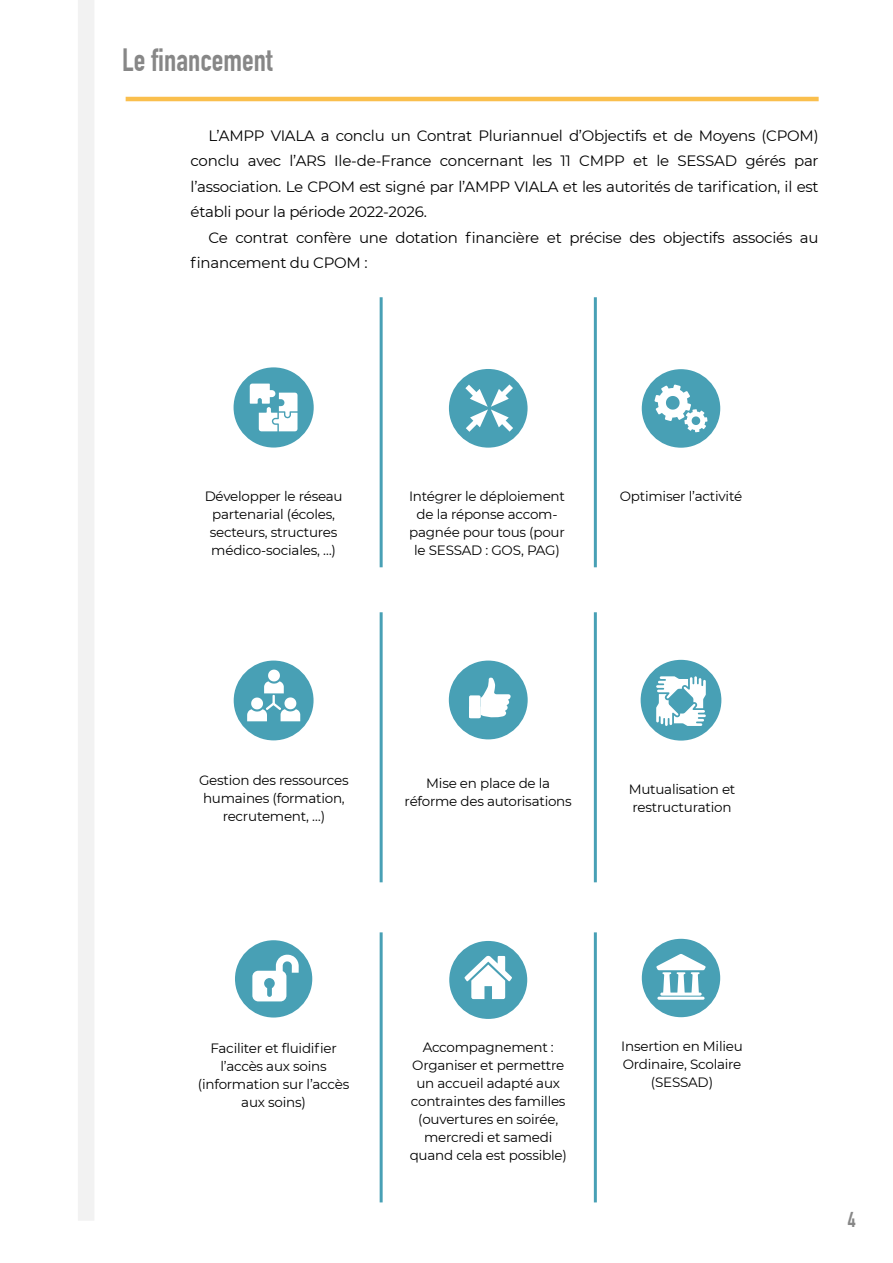
<style>
.page{position:relative;width:893px;height:1263px;background:#fff}
.page>*{position:absolute;margin:0;border:0;box-sizing:border-box;transform-origin:0 0}
.t1{font:700 31.5px "DIN Condensed";color:#878787}
.t2{font:700 21px "DIN Condensed";color:#878787}
.t3{font:15px/25.5px "Montserrat";letter-spacing:-.015em;color:#000;text-align:justify}
.t4{font:13.5px/18px "Montserrat";letter-spacing:-.015em;color:#000;text-align:center}
</style>
<div class="page">
<div style="left:78px;top:0;width:16px;height:1221px;background:#f2f2f2"></div>
<hr style="left:126px;top:97px;width:693px;height:4px;background:#fabf4d">
<div style="left:234px;top:660px;width:80px;height:80px;background:#48a0b5;border-radius:50%"></div>
<svg style="left:247px;top:670px;width:53px;height:51px"></svg>
<div style="left:234px;top:367px;width:80px;height:80px;background:#48a0b5;border-radius:50%"></div>
<svg style="left:250px;top:384px;width:47px;height:47px"></svg>
<div style="left:642px;top:369px;width:78px;height:79px;background:#48a0b5;border-radius:50%"></div>
<svg style="left:654px;top:384px;width:53px;height:48px"></svg>
<div style="left:449px;top:369px;width:79px;height:79px;background:#48a0b5;border-radius:50%"></div>
<svg style="left:465px;top:384px;width:48px;height:48px"></svg>
<div style="left:641px;top:660px;width:80px;height:81px;background:#48a0b5;border-radius:50%"></div>
<svg style="left:656px;top:676px;width:50px;height:50px"></svg>
<div style="left:449px;top:660px;width:79px;height:79px;background:#48a0b5;border-radius:50%"></div>
<svg style="left:469px;top:678px;width:42px;height:41px"></svg>
<div style="left:235px;top:940px;width:77px;height:77px;background:#48a0b5;border-radius:50%"></div>
<div style="left:252px;top:971px;width:34px;height:30px;background:#fff;border-radius:6px"></div>
<svg style="left:264px;top:955px;width:35px;height:42px"></svg>
<div style="left:642px;top:939px;width:78px;height:78px;background:#48a0b5;border-radius:50%"></div>
<svg style="left:656px;top:954px;width:50px;height:46px"></svg>
<div style="left:449px;top:941px;width:78px;height:78px;background:#48a0b5;border-radius:50%"></div>
<svg style="left:465px;top:955px;width:47px;height:44px"></svg>
<hr style="left:380px;top:932px;width:3px;height:270px;background:#48a0b5">
<hr style="left:594px;top:932px;width:3px;height:270px;background:#48a0b5">
<hr style="left:380px;top:612px;width:3px;height:270px;background:#48a0b5">
<hr style="left:594px;top:612px;width:3px;height:270px;background:#48a0b5">
<hr style="left:380px;top:297px;width:3px;height:270px;background:#48a0b5">
<hr style="left:594px;top:297px;width:3px;height:270px;background:#48a0b5">
<h1 class="t1" style="left:122px;top:41px;width:152px">Le financement</h1>
<p class="t3" style="left:191px;top:122px;width:630px;text-indent:18px">L’AMPP VIALA a conclu un Contrat Pluriannuel d’Objectifs et de Moyens (CPOM) conclu avec l’ARS Ile-de-France concernant les 11 CMPP et le SESSAD gérés par l’association. Le CPOM est signé par l’AMPP VIALA et les autorités de tarification, il est établi pour la période 2022-2026.</p>
<p class="t3" style="left:191px;top:224px;width:630px;text-indent:18px">Ce contrat confère une dotation financière et précise des objectifs associés au financement du CPOM :</p>
<p class="t4" style="left:205px;top:487px;width:139px">Développer le réseau partenarial (écoles, secteurs, structures médico-sociales, …)</p>
<p class="t4" style="left:409px;top:487px;width:157px">Intégrer le déploiement de la réponse accom&shy;pagnée pour tous (pour le SESSAD : GOS, PAG)</p>
<p class="t4" style="left:620px;top:487px;width:124px">Optimiser l’activité</p>
<p class="t4" style="left:199px;top:771px;width:151px">Gestion des ressources humaines (formation, recrutement, …)</p>
<p class="t4" style="left:405px;top:773px;width:169px">Mise en place de la réforme des autorisations</p>
<p class="t4" style="left:629px;top:780px;width:108px;text-align:left">Mutualisation et restructuration</p>
<p class="t4" style="left:198px;top:1038px;width:153px">Faciliter et fluidifier l’accès aux soins (information sur l’accès aux soins)</p>
<p class="t4" style="left:410px;top:1038px;width:159px">Accompagnement :<br>Organiser et permettre un accueil adapté aux contraintes des familles (ouvertures en soirée, mercredi et samedi quand cela est possible)</p>
<p class="t4" style="left:621px;top:1037px;width:123px">Insertion en Milieu<br>Ordinaire, Scolaire (SESSAD)</p>
<h2 class="t2" style="left:848px;top:1207px;width:9px">4</h2>
</div>
